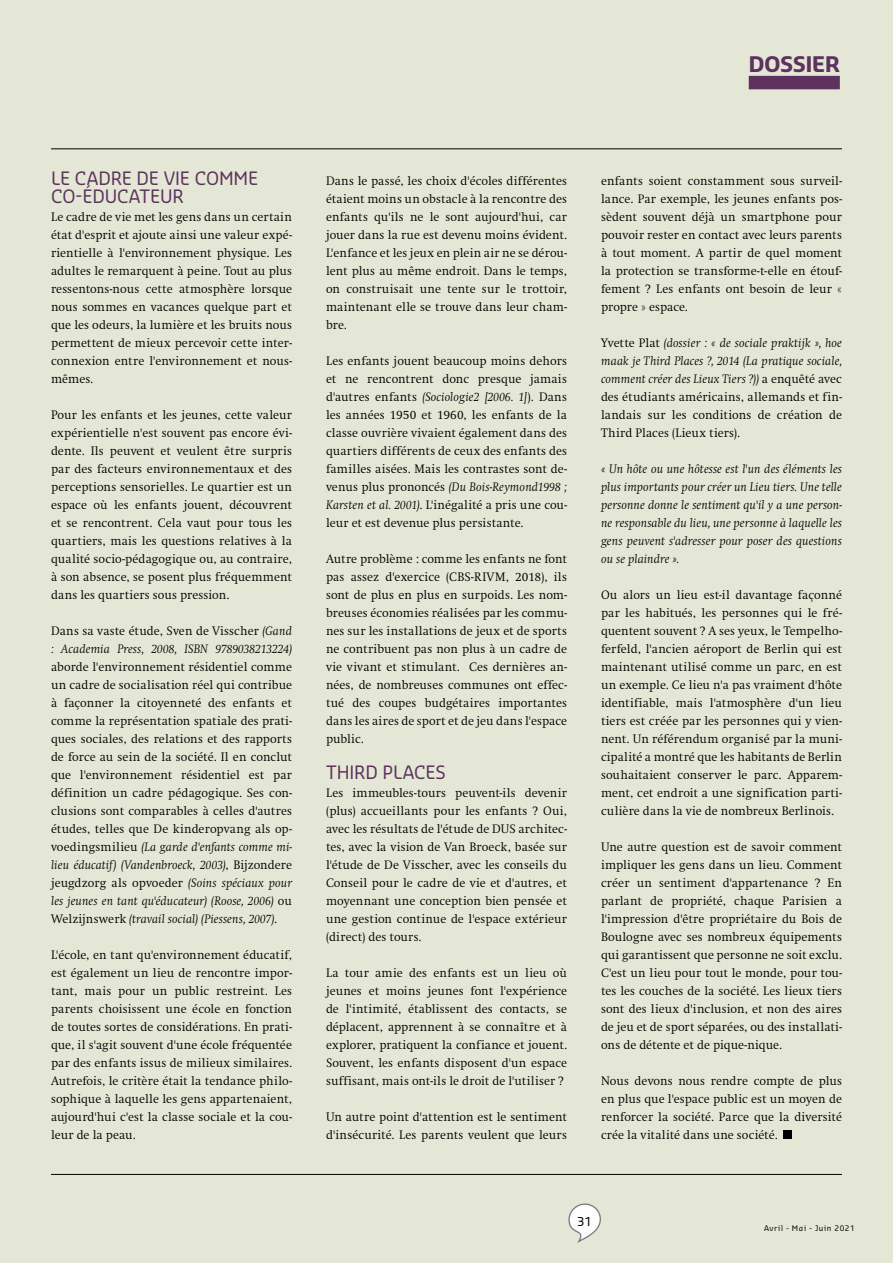
<style>
.page{position:relative;width:893px;height:1263px;background:#e4e7d5}
.page>*{position:absolute;margin:0;border:0;box-sizing:border-box;transform-origin:0 0}
.t1{font:700 21px "Sansa Pro";letter-spacing:-.01em;color:#5d325e}
.t2{font:18px/18px "Sansa Pro";letter-spacing:-.005em;color:#5d325e}
.t3{font:300 12.75px/18px "Swift";letter-spacing:.005em;color:#000;text-align:justify}
.t4{font:italic 300 12.75px/18px "Swift";letter-spacing:.01em;color:#000}
.t5{font:12px "Sansa Pro";color:#000}
.t6{font:7.5px "Sansa Pro";letter-spacing:.075em;color:#000}
.s1{font-style:normal}
.s2{font-style:italic}
</style>
<div class="page">
<svg style="left:568px;top:1203px;width:33px;height:40px"></svg>
<div style="left:784px;top:1130px;width:8px;height:9px;background:#000"></div>
<div style="left:749px;top:76px;width:91px;height:13px;background:#5d325e"></div>
<hr style="left:51px;top:149px;width:791px;height:1px;background:#000">
<hr style="left:51px;top:1174px;width:791px;height:1px;background:#000">
<h1 class="t1" style="left:749px;top:50px;width:93px">DOSSIER</h1>
<h2 class="t2" style="left:51px;top:169px;width:209px">LE CADRE DE VIE COMME<br>CO-ÉDUCATEUR</h2>
<p class="t3" style="left:51px;top:208px;width:242px">Le cadre de vie met les gens dans un certain état d'esprit et ajoute ainsi une valeur expé&shy;rientielle à l'environnement physique. Les adultes le remarquent à peine. Tout au plus ressentons-nous cette atmosphère lorsque nous sommes en vacances quelque part et que les odeurs, la lumière et les bruits nous permettent de mieux percevoir cette inter&shy;connexion entre l'environnement et nous&shy;mêmes.</p>
<p class="t3" style="left:51px;top:406px;width:242px">Pour les enfants et les jeunes, cette valeur expérientielle n'est souvent pas encore évi&shy;dente. Ils peuvent et veulent être surpris par des facteurs environnementaux et des perceptions sensorielles. Le quartier est un espace où les enfants jouent, découvrent et se rencontrent. Cela vaut pour tous les quartiers, mais les questions relatives à la qualité socio-pédagogique ou, au contraire, à son absence, se posent plus fréquemment dans les quartiers sous pression.</p>
<p class="t4" style="left:51px;top:622px;width:242px"><span class="s1">Dans sa vaste étude, Sven de Visscher</span> (Gand : Academia Press, 2008, ISBN 9789038213224)</p>
<p class="t3" style="left:51px;top:658px;width:243px">aborde l'environnement résidentiel comme un cadre de socialisation réel qui contribue à façonner la citoyenneté des enfants et comme la représentation spatiale des prati&shy;ques sociales, des relations et des rapports de force au sein de la société. Il en conclut que l'environnement résidentiel est par définition un cadre pédagogique. Ses con&shy;clusions sont comparables à celles d'autres études, telles que De kinderopvang als op&shy;voedingsmilieu <span class="s2">(La garde d'enfants comme mi&shy;lieu éducatif) (Vandenbroeck, 2003)</span>, Bijzondere jeugdzorg als opvoeder <span class="s2">(Soins spéciaux pour les jeunes en tant qu'éducateur) (Roose, 2006)</span> ou Welzijnswerk <span class="s2">(travail social) (Piessens, 2007)</span>.</p>
<p class="t3" style="left:51px;top:946px;width:242px">L'école, en tant qu'environnement éducatif, est également un lieu de rencontre impor&shy;tant, mais pour un public restreint. Les parents choisissent une école en fonction de toutes sortes de considérations. En prati&shy;que, il s'agit souvent d'une école fréquentée par des enfants issus de milieux similaires.<br>Autrefois, le critère était la tendance philo&shy;sophique à laquelle les gens appartenaient, aujourd'hui c'est la classe sociale et la cou&shy;leur de la peau.</p>
<p class="t3" style="left:326px;top:172px;width:242px">Dans le passé, les choix d'écoles différentes étaient moins un obstacle à la rencontre des enfants qu'ils ne le sont aujourd'hui, car jouer dans la rue est devenu moins évident.<br>L'enfance et les jeux en plein air ne se dérou&shy;lent plus au même endroit. Dans le temps, on construisait une tente sur le trottoir, maintenant elle se trouve dans leur cham&shy;bre.</p>
<p class="t3" style="left:326px;top:352px;width:242px">Les enfants jouent beaucoup moins dehors et ne rencontrent donc presque jamais d'autres enfants <span class="s2">(Sociologie2 [2006. 1]</span>). Dans les années 1950 et 1960, les enfants de la classe ouvrière vivaient également dans des quartiers différents de ceux des enfants des familles aisées. Mais les contrastes sont de&shy;venus plus prononcés <span class="s2">(Du Bois-Reymond1998 ; Karsten et al. 2001)</span>. L'inégalité a pris une cou&shy;leur et est devenue plus persistante.</p>
<p class="t3" style="left:326px;top:550px;width:242px">Autre problème : comme les enfants ne font pas assez d'exercice (CBS-RIVM, 2018), ils sont de plus en plus en surpoids. Les nom&shy;breuses économies réalisées par les commu&shy;nes sur les installations de jeux et de sports ne contribuent pas non plus à un cadre de vie vivant et stimulant. Ces dernières an&shy;nées, de nombreuses communes ont effec&shy;tué des coupes budgétaires importantes dans les aires de sport et de jeu dans l'espace public.</p>
<h2 class="t2" style="left:326px;top:763px;width:121px">THIRD PLACES</h2>
<p class="t3" style="left:326px;top:784px;width:242px">Les immeubles-tours peuvent-ils devenir (plus) accueillants pour les enfants ? Oui, avec les résultats de l'étude de DUS architec&shy;tes, avec la vision de Van Broeck, basée sur l'étude de De Visscher, avec les conseils du Conseil pour le cadre de vie et d'autres, et moyennant une conception bien pensée et une gestion continue de l'espace extérieur (direct) des tours.</p>
<p class="t3" style="left:326px;top:964px;width:242px">La tour amie des enfants est un lieu où jeunes et moins jeunes font l'expérience de l'intimité, établissent des contacts, se déplacent, apprennent à se connaître et à explorer, pratiquent la confiance et jouent.<br>Souvent, les enfants disposent d'un espace suffisant, mais ont-ils le droit de l'utiliser ?</p>
<p class="t3" style="left:326px;top:1108px;width:242px">Un autre point d'attention est le sentiment d'insécurité. Les parents veulent que leurs</p>
<p class="t3" style="left:601px;top:172px;width:242px">enfants soient constamment sous surveil&shy;lance. Par exemple, les jeunes enfants pos&shy;sèdent souvent déjà un smartphone pour pouvoir rester en contact avec leurs parents à tout moment. A partir de quel moment la protection se transforme-t-elle en étouf&shy;fement ? Les enfants ont besoin de leur « propre » espace.</p>
<p class="t3" style="left:601px;top:334px;width:242px">Yvette Plat <span class="s2">(dossier : « de sociale praktijk », hoe maak je Third Places ?, 2014 (La pratique sociale, comment créer des Lieux Tiers ?))</span> a enquêté avec des étudiants américains, allemands et fin&shy;landais sur les conditions de création de Third Places (Lieux tiers).</p>
<p class="t4" style="left:601px;top:460px;width:243px;text-align:justify">« Un hôte ou une hôtesse est l'un des éléments les plus importants pour créer un Lieu tiers. Une telle personne donne le sentiment qu'il y a une person&shy;ne responsable du lieu, une personne à laquelle les gens peuvent s'adresser pour poser des questions ou se plaindre ».</p>
<p class="t3" style="left:601px;top:586px;width:242px">Ou alors un lieu est-il davantage façonné par les habitués, les personnes qui le fré&shy;quentent souvent ? A ses yeux, le Tempelho&shy;ferfeld, l'ancien aéroport de Berlin qui est maintenant utilisé comme un parc, en est un exemple. Ce lieu n'a pas vraiment d'hôte identifiable, mais l'atmosphère d'un lieu tiers est créée par les personnes qui y vien&shy;nent. Un référendum organisé par la muni&shy;cipalité a montré que les habitants de Berlin souhaitaient conserver le parc. Apparem&shy;ment, cet endroit a une signification parti&shy;culière dans la vie de nombreux Berlinois.</p>
<p class="t3" style="left:601px;top:838px;width:242px">Une autre question est de savoir comment impliquer les gens dans un lieu. Comment créer un sentiment d'appartenance ? En parlant de propriété, chaque Parisien a l'impression d'être propriétaire du Bois de Boulogne avec ses nombreux équipements qui garantissent que personne ne soit exclu.<br>C'est un lieu pour tout le monde, pour tou&shy;tes les couches de la société. Les lieux tiers sont des lieux d'inclusion, et non des aires de jeu et de sport séparées, ou des installati&shy;ons de détente et de pique-nique.</p>
<p class="t3" style="left:601px;top:1072px;width:242px">Nous devons nous rendre compte de plus en plus que l'espace public est un moyen de renforcer la société. Parce que la diversité crée la vitalité dans une société.</p>
<p class="t5" style="left:577px;top:1213px;width:16px">31</p>
<p class="t6" style="left:764px;top:1223px;width:92px">Avril - Mai - Juin 2021</p>
</div>
